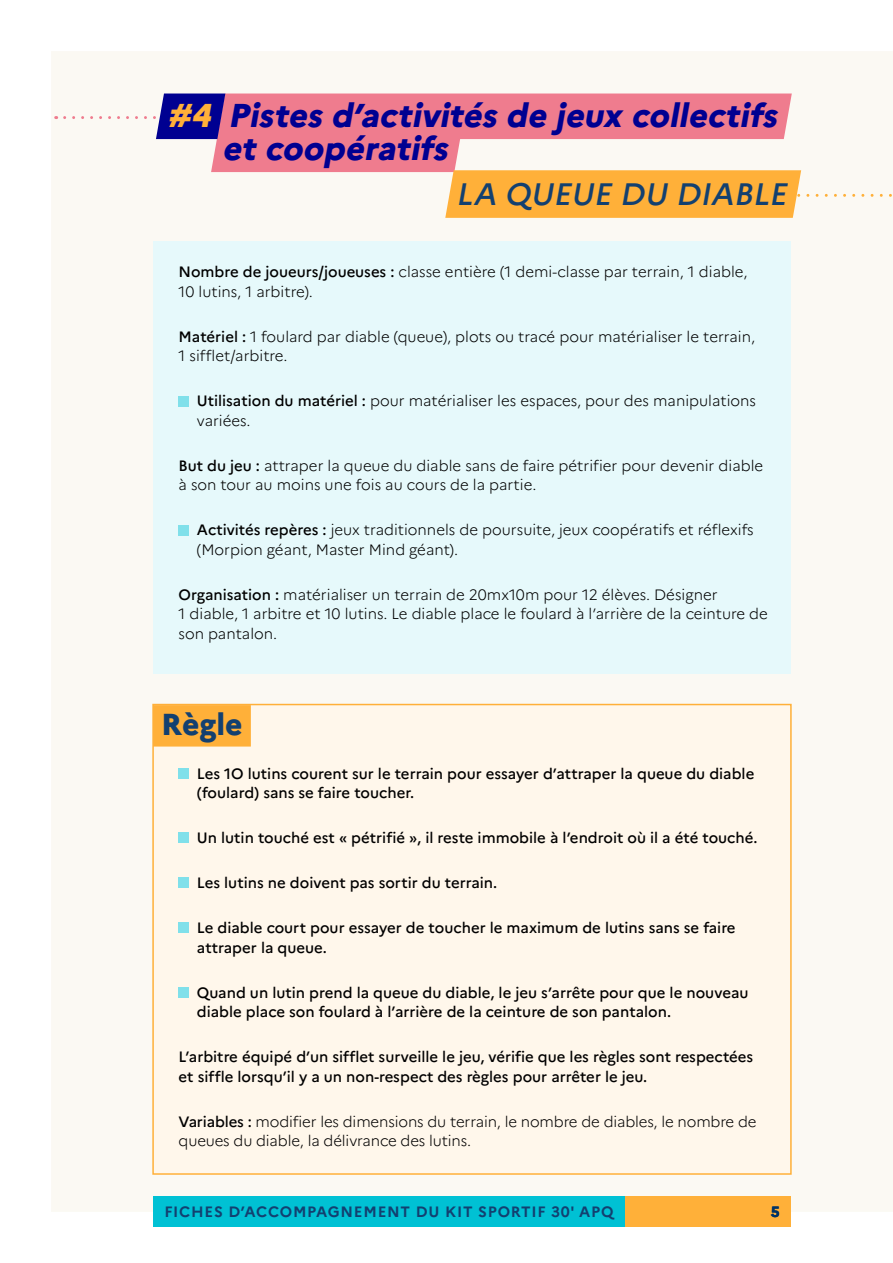
<style>
.page{position:relative;width:893px;height:1263px;background:#fff}
.page>*{position:absolute;margin:0;border:0;box-sizing:border-box;transform-origin:0 0}
.t1{font:italic 800 33px/33px "Marianne";color:#000091}
.t2{font:italic 500 31.05px "Marianne";color:#134070}
.t3{font:800 30.3px "Marianne";color:#134070}
.t4{font:300 15px/19.5px "Marianne";color:#000}
.t5{font:500 15px/19.5px "Marianne";color:#000}
.t6{font:700 15px "Marianne";letter-spacing:.05em;color:#134070}
.t7{font:800 15px "Marianne";color:#036}
.s1{color:#ffb039}
.s2{font-weight:500}
</style>
<div class="page">
<div style="left:51px;top:51px;width:842px;height:1161px;background:#fbf9f3"></div>
<div style="left:153px;top:1197px;width:495px;height:30px;background:#00c1d4"></div>
<div style="left:625px;top:1197px;width:166px;height:30px;background:#ffb039"></div>
<div style="left:153px;top:241px;width:638px;height:433px;background:#e6f9fb"></div>
<div style="left:221px;top:94px;width:567px;height:45px;background:#ef7c8e"></div>
<div style="left:215px;top:127px;width:243px;height:45px;background:#ef7c8e"></div>
<div style="left:449px;top:170px;width:348px;height:48px;background:#ffb039"></div>
<svg style="left:65px;top:116px;width:95px;height:3px"></svg>
<svg style="left:799px;top:194px;width:94px;height:3px"></svg>
<div style="left:160px;top:94px;width:61px;height:45px;background:#000091"></div>
<div style="left:152px;top:704px;width:640px;height:471px;background:#fff7eb;border:2px solid #ffb039"></div>
<div style="left:179px;top:768px;width:10px;height:10px;background:#80e0ea"></div>
<div style="left:179px;top:833px;width:10px;height:10px;background:#80e0ea"></div>
<div style="left:179px;top:878px;width:10px;height:10px;background:#80e0ea"></div>
<div style="left:179px;top:923px;width:10px;height:10px;background:#80e0ea"></div>
<div style="left:179px;top:987px;width:10px;height:10px;background:#80e0ea"></div>
<div style="left:153px;top:705px;width:98px;height:41px;background:#ffb039"></div>
<div style="left:179px;top:396px;width:10px;height:10px;background:#80e0ea"></div>
<div style="left:179px;top:525px;width:10px;height:10px;background:#80e0ea"></div>
<h1 class="t1" style="left:222px;top:102px;width:562px;text-indent:-55px"><span class="s1">#4</span> Pistes d’activités de jeux collectifs et coopératifs</h1>
<h2 class="t2" style="left:456px;top:177px;width:338px">LA QUEUE DU DIABLE</h2>
<p class="t4" style="left:179px;top:263px;width:570px"><span class="s2">Nombre de joueurs/joueuses :</span> classe entière (1 demi-classe par terrain, 1 diable,<br>10 lutins, 1 arbitre).</p>
<p class="t4" style="left:179px;top:327px;width:578px"><span class="s2">Matériel :</span> 1 foulard par diable (queue), plots ou tracé pour matérialiser le terrain,<br>1 sifflet/arbitre.</p>
<p class="t4" style="left:197px;top:392px;width:561px"><span class="s2">Utilisation du matériel :</span> pour matérialiser les espaces, pour des manipulations variées.</p>
<p class="t4" style="left:179px;top:456px;width:586px"><span class="s2">But du jeu :</span> attraper la queue du diable sans de faire pétrifier pour devenir diable à son tour au moins une fois au cours de la partie.</p>
<p class="t4" style="left:197px;top:521px;width:558px"><span class="s2">Activités repères :</span> jeux traditionnels de poursuite, jeux coopératifs et réflexifs (Morpion géant, Master Mind géant).</p>
<p class="t4" style="left:179px;top:585px;width:591px"><span class="s2">Organisation :</span> matérialiser un terrain de 20mx10m pour 12 élèves. Désigner<br>1 diable, 1 arbitre et 10 lutins. Le diable place le foulard à l’arrière de la ceinture de son pantalon.</p>
<h3 class="t3" style="left:161px;top:712px;width:83px">Règle</h3>
<p class="t5" style="left:197px;top:764px;width:559px">Les 1O lutins courent sur le terrain pour essayer d’attraper la queue du diable (foulard) sans se faire toucher.</p>
<p class="t5" style="left:197px;top:828px;width:562px">Un lutin touché est « pétrifié », il reste immobile à l’endroit où il a été touché.</p>
<p class="t5" style="left:197px;top:873px;width:302px">Les lutins ne doivent pas sortir du terrain.</p>
<p class="t5" style="left:197px;top:918px;width:540px">Le diable court pour essayer de toucher le maximum de lutins sans se faire attraper la queue.</p>
<p class="t5" style="left:197px;top:983px;width:553px">Quand un lutin prend la queue du diable, le jeu s’arrête pour que le nouveau diable place son foulard à l’arrière de la ceinture de son pantalon.</p>
<p class="t5" style="left:179px;top:1047px;width:576px">L’arbitre équipé d’un sifflet surveille le jeu, vérifie que les règles sont respectées et siffle lorsqu’il y a un non-respect des règles pour arrêter le jeu.</p>
<p class="t4" style="left:179px;top:1112px;width:579px"><span class="s2">Variables :</span> modifier les dimensions du terrain, le nombre de diables, le nombre de queues du diable, la délivrance des lutins.</p>
<p class="t6" style="left:164px;top:1206px;width:451px">FICHES D’ACCOMPAGNEMENT DU KIT SPORTIF 30' APQ</p>
<p class="t7" style="left:771px;top:1205px;width:10px">5</p>
</div>
